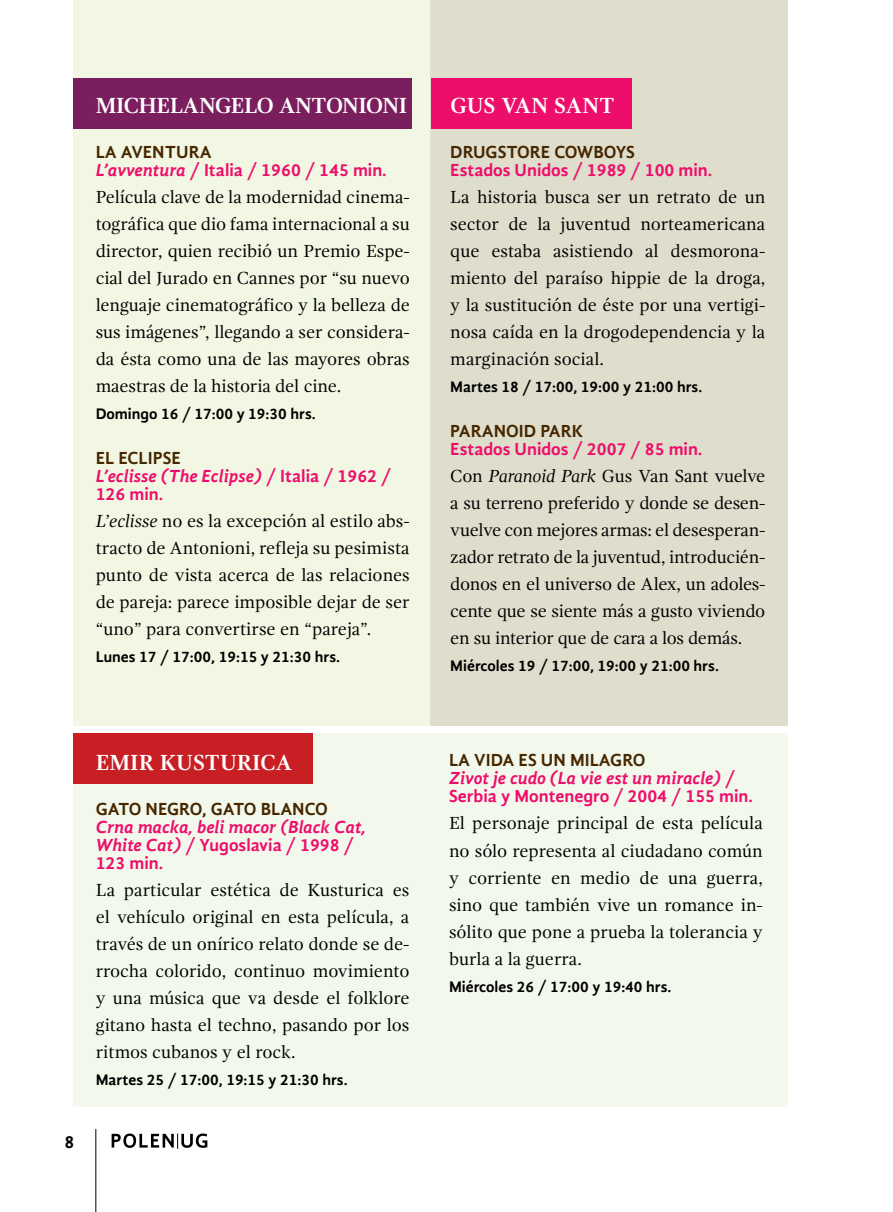
<style>
.page{position:relative;width:893px;height:1212px;background:#fff}
.page>*{position:absolute;margin:0;border:0;box-sizing:border-box;transform-origin:0 0}
.t1{font:700 22.5px "Gandhi Serif";color:#fff}
.t2{font:700 22.5px "Gandhi Serif";letter-spacing:-.025em;color:#fff}
.t3{font:18px/27px "Gandhi Serif";letter-spacing:-.005em;color:#000;text-align:justify}
.t4{font:700 18px/18px "Gandhi Sans";color:#ed0e6b}
.t5{font:italic 700 18px/18px "Gandhi Sans";color:#ed0e6b}
.t6{font:700 18px "Gandhi Sans";color:#462700}
.t7{font:700 18px "Gandhi Sans";color:#000}
.t8{font:700 15.75px "Gandhi Sans";color:#000}
.s1{color:#462700}
.s2{font-style:italic}
.s3{font-style:normal;color:#462700}
.s4{font-style:normal}
</style>
<div class="page">
<hr style="left:95px;top:1129px;width:1px;height:83px;background:#000">
<svg style="left:112px;top:1133px;width:95px;height:16px"></svg>
<div style="left:73px;top:733px;width:715px;height:374px;background:#f3f8ec"></div>
<div style="left:73px;top:0;width:358px;height:725px;background:#f1f7e2"></div>
<div style="left:431px;top:0;width:357px;height:725px;background:#dfddcc"></div>
<div style="left:73px;top:78px;width:338px;height:50px;background:#7a1e5e"></div>
<div style="left:73px;top:733px;width:240px;height:51px;background:#c81f25"></div>
<div style="left:431px;top:78px;width:200px;height:50px;background:#ed0e6b"></div>
<p class="t2" style="left:96px;top:92px;width:313px">MICHELANGELO ANTONIONI</p>
<p class="t4" style="left:96px;top:143px;width:293px"><span class="s1">LA AVENTURA<br></span><span class="s2">L’avventura</span> / Italia / 1960 / 145 min.</p>
<p class="t3" style="left:96px;top:183px;width:316px">Película clave de la modernidad cinema&shy;tográfica que dio fama internacional a su director, quien recibió un Premio Espe&shy;cial del Jurado en Cannes por “su nuevo lenguaje cinematográfico y la belleza de sus imágenes”, llegando a ser considera&shy;da ésta como una de las mayores obras maestras de la historia del cine.</p>
<p class="t8" style="left:96px;top:404px;width:222px">Domingo 16 / 17:00 y 19:30 hrs.</p>
<p class="t5" style="left:96px;top:449px;width:297px"><span class="s3">EL ECLIPSE<br></span>L’eclisse (The Eclipse) <span class="s4">/ Italia / 1962 /<br>126 min.</span></p>
<p class="t3" style="left:96px;top:507px;width:316px"><span class="s2">L’eclisse</span> no es la excepción al estilo abs&shy;tracto de Antonioni, refleja su pesimista punto de vista acerca de las relaciones de pareja: parece imposible dejar de ser “uno” para convertirse en “pareja”.</p>
<p class="t8" style="left:96px;top:647px;width:246px">Lunes 17 / 17:00, 19:15 y 21:30 hrs.</p>
<p class="t7" style="left:64px;top:1131px;width:11px">8</p>
<p class="t1" style="left:96px;top:749px;width:198px">EMIR KUSTURICA</p>
<p class="t6" style="left:96px;top:798px;width:234px">GATO NEGRO, GATO BLANCO</p>
<p class="t5" style="left:96px;top:818px;width:272px">Crna macka, beli macor (Black Cat,<br>White Cat) <span class="s4">/ Yugoslavia / 1998 /<br>123 min.</span></p>
<p class="t3" style="left:96px;top:876px;width:315px">La particular estética de Kusturica es el vehículo original en esta película, a través de un onírico relato donde se de&shy;rrocha colorido, continuo movimiento y una música que va desde el folklore gitano hasta el techno, pasando por los ritmos cubanos y el rock.</p>
<p class="t8" style="left:96px;top:1070px;width:253px">Martes 25 / 17:00, 19:15 y 21:30 hrs.</p>
<p class="t1" style="left:450px;top:92px;width:166px">GUS VAN SANT</p>
<p class="t6" style="left:450px;top:141px;width:186px">DRUGSTORE COWBOYS</p>
<p class="t4" style="left:450px;top:161px;width:263px">Estados Unidos / 1989 / 100 min.</p>
<p class="t3" style="left:450px;top:183px;width:317px">La historia busca ser un retrato de un sector de la juventud norteamericana que estaba asistiendo al desmorona&shy;miento del paraíso hippie de la droga, y la sustitución de éste por una vertigi&shy;nosa caída en la drogodependencia y la marginación social.</p>
<p class="t8" style="left:450px;top:377px;width:253px">Martes 18 / 17:00, 19:00 y 21:00 hrs.</p>
<p class="t6" style="left:450px;top:420px;width:135px">PARANOID PARK</p>
<p class="t4" style="left:450px;top:440px;width:254px">Estados Unidos / 2007 / 85 min.</p>
<p class="t3" style="left:450px;top:462px;width:317px">Con <span class="s2">Paranoid Park</span> Gus Van Sant vuelve a su terreno preferido y donde se desen&shy;vuelve con mejores armas: el desesperan&shy;zador retrato de la juventud, introducién&shy;donos en el universo de Alex, un adoles&shy;cente que se siente más a gusto viviendo en su interior que de cara a los demás.</p>
<p class="t8" style="left:450px;top:656px;width:270px">Miércoles 19 / 17:00, 19:00 y 21:00 hrs.</p>
<p class="t4" style="left:449px;top:751px;width:305px"><span class="s1">LA VIDA ES UN MILAGRO<br></span><span class="s2">Zivot je cudo (La vie est un miracle)</span> /<br>Serbia y Montenegro / 2004 / 155 min.</p>
<p class="t3" style="left:449px;top:810px;width:315px">El personaje principal de esta película no sólo representa al ciudadano común y corriente en medio de una guerra, sino que también vive un romance in&shy;sólito que pone a prueba la tolerancia y burla a la guerra.</p>
<p class="t8" style="left:449px;top:977px;width:224px">Miércoles 26 / 17:00 y 19:40 hrs.</p>
</div>
